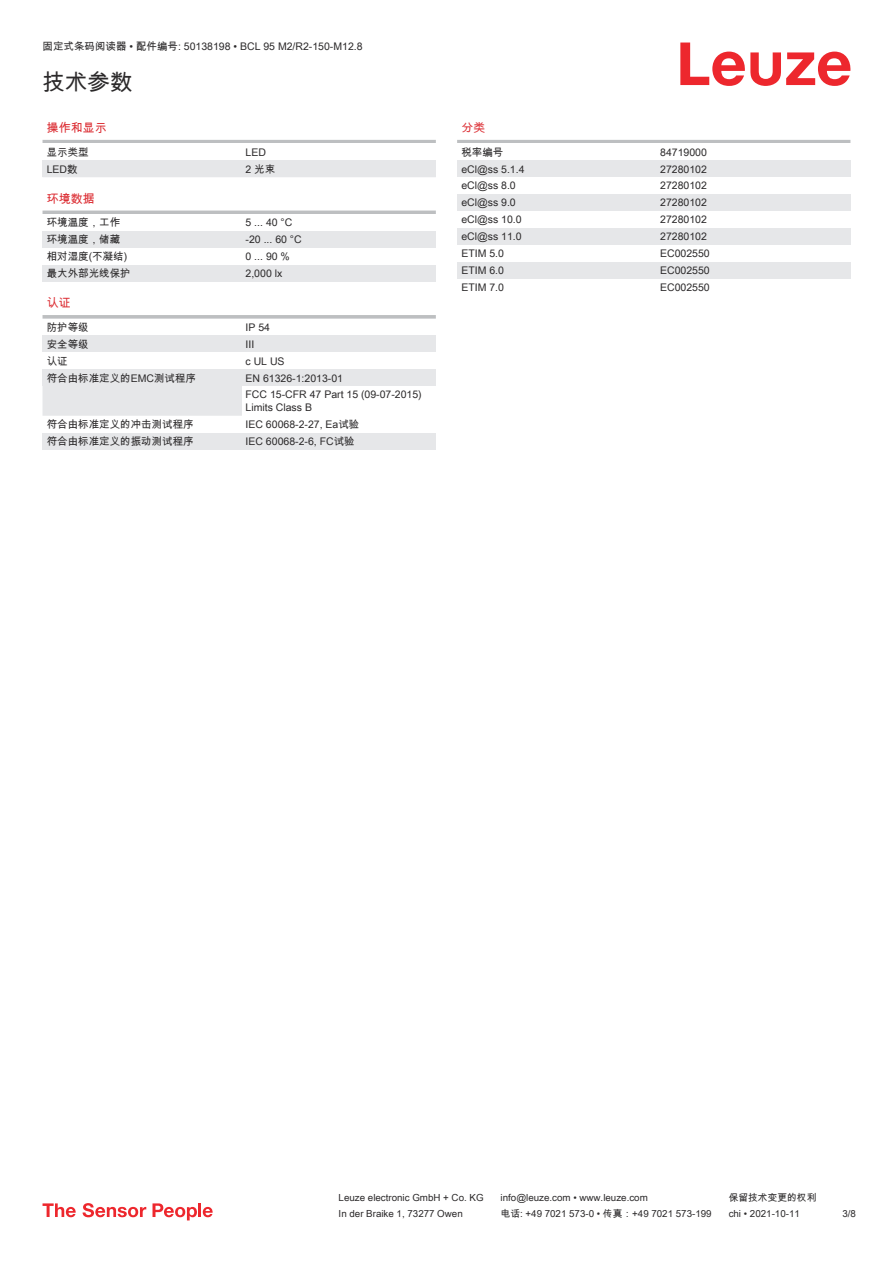
<style>
.page{position:relative;width:893px;height:1263px;background:#fff}
.page>*{position:absolute;margin:0;border:0;box-sizing:border-box;transform-origin:0 0}
.t1{font:22.5px "Arial Unicode MS";color:#2b292a}
.t2{font:12px "Arial Unicode MS";color:#db2a30}
.t3{font:10.5px/17px "Arial Unicode MS";color:#2b292a}
.t4{font:9.75px "Arial Unicode MS";color:#2b292a}
</style>
<div class="page">
<svg style="left:680px;top:43px;width:170px;height:43px"></svg>
<div style="left:43px;top:386px;width:199px;height:30px;background:#e6e7e9"></div>
<hr style="left:43px;top:140px;width:393px;height:3px;background:#bdbfc1">
<div style="left:43px;top:160px;width:199px;height:17px;background:#e6e7e9"></div>
<div style="left:242px;top:160px;width:194px;height:17px;background:#e6e7e9"></div>
<hr style="left:43px;top:211px;width:393px;height:3px;background:#bdbfc1">
<div style="left:43px;top:231px;width:199px;height:17px;background:#e6e7e9"></div>
<div style="left:242px;top:231px;width:194px;height:17px;background:#e6e7e9"></div>
<div style="left:43px;top:265px;width:199px;height:17px;background:#e6e7e9"></div>
<div style="left:242px;top:265px;width:194px;height:17px;background:#e6e7e9"></div>
<svg style="left:43px;top:315px;width:393px;height:4px;background:#c3c5c7"></svg>
<div style="left:43px;top:335px;width:199px;height:17px;background:#e6e7e9"></div>
<div style="left:242px;top:335px;width:194px;height:17px;background:#e6e7e9"></div>
<div style="left:43px;top:369px;width:199px;height:17px;background:#e6e7e9"></div>
<div style="left:242px;top:369px;width:194px;height:17px;background:#e6e7e9"></div>
<div style="left:43px;top:433px;width:199px;height:16px;background:#e6e7e9"></div>
<div style="left:242px;top:433px;width:194px;height:16px;background:#e6e7e9"></div>
<hr style="left:457px;top:140px;width:393px;height:3px;background:#bdbfc1">
<div style="left:457px;top:160px;width:200px;height:17px;background:#e6e7e9"></div>
<div style="left:657px;top:160px;width:193px;height:17px;background:#e6e7e9"></div>
<div style="left:457px;top:194px;width:200px;height:17px;background:#e6e7e9"></div>
<div style="left:657px;top:194px;width:193px;height:17px;background:#e6e7e9"></div>
<div style="left:457px;top:228px;width:200px;height:17px;background:#e6e7e9"></div>
<div style="left:657px;top:228px;width:193px;height:17px;background:#e6e7e9"></div>
<div style="left:457px;top:262px;width:200px;height:17px;background:#e6e7e9"></div>
<div style="left:657px;top:262px;width:193px;height:17px;background:#e6e7e9"></div>
<svg style="left:43px;top:1203px;width:33px;height:14px"></svg>
<svg style="left:83px;top:1203px;width:63px;height:14px"></svg>
<svg style="left:153px;top:1203px;width:44px;height:17px"></svg>
<hr style="left:198px;top:1203px;width:3px;height:14px;background:#ed272d">
<svg style="left:203px;top:1207px;width:10px;height:10px"></svg>
<p class="t3" style="left:43px;top:38px;width:322px">固定式条码阅读器 • 配件编号: 50138198 • BCL 95 M2/R2-150-M12.8</p>
<h1 class="t1" style="left:43px;top:66px;width:91px">技术参数</h1>
<p class="t2" style="left:47px;top:119px;width:61px">操作和显示</p>
<p class="t3" style="left:47px;top:143px;width:43px">显示类型</p>
<p class="t3" style="left:246px;top:144px;width:22px">LED</p>
<p class="t3" style="left:47px;top:160px;width:32px">LED数</p>
<p class="t3" style="left:246px;top:160px;width:31px">2 光束</p>
<p class="t2" style="left:47px;top:190px;width:49px">环境数据</p>
<p class="t3" style="left:47px;top:214px;width:75px">环境温度，工作</p>
<p class="t3" style="left:246px;top:214px;width:48px">5 ... 40 °C</p>
<p class="t3" style="left:47px;top:231px;width:75px">环境温度，储藏</p>
<p class="t3" style="left:246px;top:231px;width:58px">-20 ... 60 °C</p>
<p class="t3" style="left:47px;top:248px;width:82px">相对湿度(不凝结)</p>
<p class="t3" style="left:246px;top:248px;width:46px">0 ... 90 %</p>
<p class="t3" style="left:47px;top:265px;width:85px">最大外部光线保护</p>
<p class="t3" style="left:246px;top:265px;width:38px">2,000 lx</p>
<p class="t2" style="left:47px;top:294px;width:25px">认证</p>
<p class="t3" style="left:47px;top:318px;width:43px">防护等级</p>
<p class="t3" style="left:246px;top:318px;width:26px">IP 54</p>
<p class="t3" style="left:47px;top:335px;width:43px">安全等级</p>
<p class="t3" style="left:246px;top:336px;width:10px">III</p>
<p class="t3" style="left:47px;top:352px;width:22px">认证</p>
<p class="t3" style="left:246px;top:352px;width:41px">c UL US</p>
<p class="t3" style="left:47px;top:369px;width:151px">符合由标准定义的EMC测试程序</p>
<p class="t3" style="left:246px;top:369px;width:178px">EN 61326-1:2013-01<br>FCC 15-CFR 47 Part 15 (09-07-2015)</p>
<p class="t3" style="left:246px;top:399px;width:68px">Limits Class B</p>
<p class="t3" style="left:47px;top:415px;width:149px">符合由标准定义的冲击测试程序</p>
<p class="t3" style="left:246px;top:415px;width:115px">IEC 60068-2-27, Ea试验</p>
<p class="t3" style="left:47px;top:432px;width:149px">符合由标准定义的振动测试程序</p>
<p class="t3" style="left:246px;top:432px;width:111px">IEC 60068-2-6, FC试验</p>
<p class="t2" style="left:461px;top:119px;width:25px">分类</p>
<p class="t3" style="left:461px;top:143px;width:43px">税率编号</p>
<p class="t3" style="left:660px;top:143px;width:48px">84719000</p>
<p class="t3" style="left:461px;top:160px;width:65px">eCl@ss 5.1.4</p>
<p class="t3" style="left:660px;top:160px;width:48px">27280102</p>
<p class="t3" style="left:461px;top:177px;width:56px">eCl@ss 8.0</p>
<p class="t3" style="left:660px;top:177px;width:48px">27280102</p>
<p class="t3" style="left:461px;top:194px;width:56px">eCl@ss 9.0</p>
<p class="t3" style="left:660px;top:194px;width:48px">27280102</p>
<p class="t3" style="left:461px;top:211px;width:62px">eCl@ss 10.0</p>
<p class="t3" style="left:660px;top:211px;width:48px">27280102</p>
<p class="t3" style="left:461px;top:228px;width:62px">eCl@ss 11.0</p>
<p class="t3" style="left:660px;top:228px;width:48px">27280102</p>
<p class="t3" style="left:461px;top:245px;width:44px">ETIM 5.0</p>
<p class="t3" style="left:660px;top:245px;width:51px">EC002550</p>
<p class="t3" style="left:461px;top:262px;width:44px">ETIM 6.0</p>
<p class="t3" style="left:660px;top:262px;width:51px">EC002550</p>
<p class="t3" style="left:461px;top:278px;width:44px">ETIM 7.0</p>
<p class="t3" style="left:660px;top:278px;width:51px">EC002550</p>
<p class="t4" style="left:339px;top:1191px;width:146px">Leuze electronic GmbH + Co. KG</p>
<p class="t4" style="left:501px;top:1191px;width:149px">info@leuze.com • www.leuze.com</p>
<p class="t4" style="left:729px;top:1191px;width:89px">保留技术变更的权利</p>
<p class="t4" style="left:339px;top:1206px;width:126px">In der Braike 1, 73277 Owen</p>
<p class="t4" style="left:501px;top:1206px;width:212px">电话: +49 7021 573-0 • 传真：+49 7021 573-199</p>
<p class="t4" style="left:729px;top:1206px;width:73px">chi • 2021-10-11</p>
<p class="t4" style="left:842px;top:1206px;width:15px">3 /8</p>
</div>
